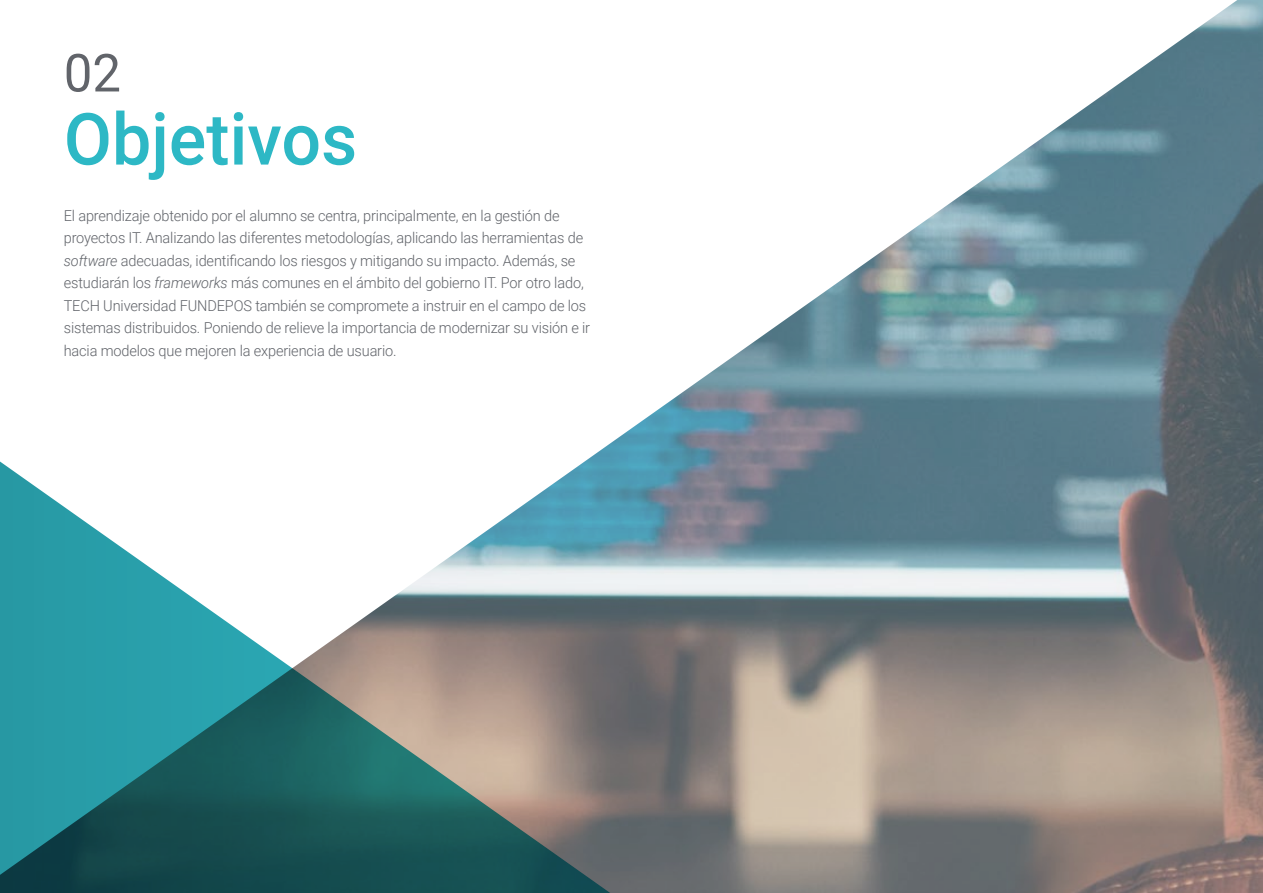
<style>
.page{position:relative;width:1263px;height:893px;background:#fff}
.page>*{position:absolute;margin:0;border:0;box-sizing:border-box;transform-origin:0 0}
.t1{font:500 72px "Roboto";color:#2db8c5}
.t2{font:52.5px "Roboto";color:#61646a}
.t3{font:300 15px/22.5px "Roboto";letter-spacing:-.01em;color:#61646a}
.s1{font-style:italic}
</style>
<div class="page">
<img style="left:606px;top:0;width:657px;height:893px">
<svg style="left:0;top:446px;width:640px;height:447px"></svg>
<h2 class="t2" style="left:64px;top:36px;width:59px">02</h2>
<h1 class="t1" style="left:64px;top:89px;width:295px">Objetivos</h1>
<p class="t3" style="left:64px;top:204px;width:528px">El aprendizaje obtenido por el alumno se centra, principalmente, en la gestión de proyectos IT. Analizando las diferentes metodologías, aplicando las herramientas de <span class="s1">software</span> adecuadas, identificando los riesgos y mitigando su impacto. Además, se estudiarán los <span class="s1">frameworks</span> más comunes en el ámbito del gobierno IT. Por otro lado, TECH Universidad FUNDEPOS también se compromete a instruir en el campo de los sistemas distribuidos. Poniendo de relieve la importancia de modernizar su visión e ir hacia modelos que mejoren la experiencia de usuario.</p>
</div>
